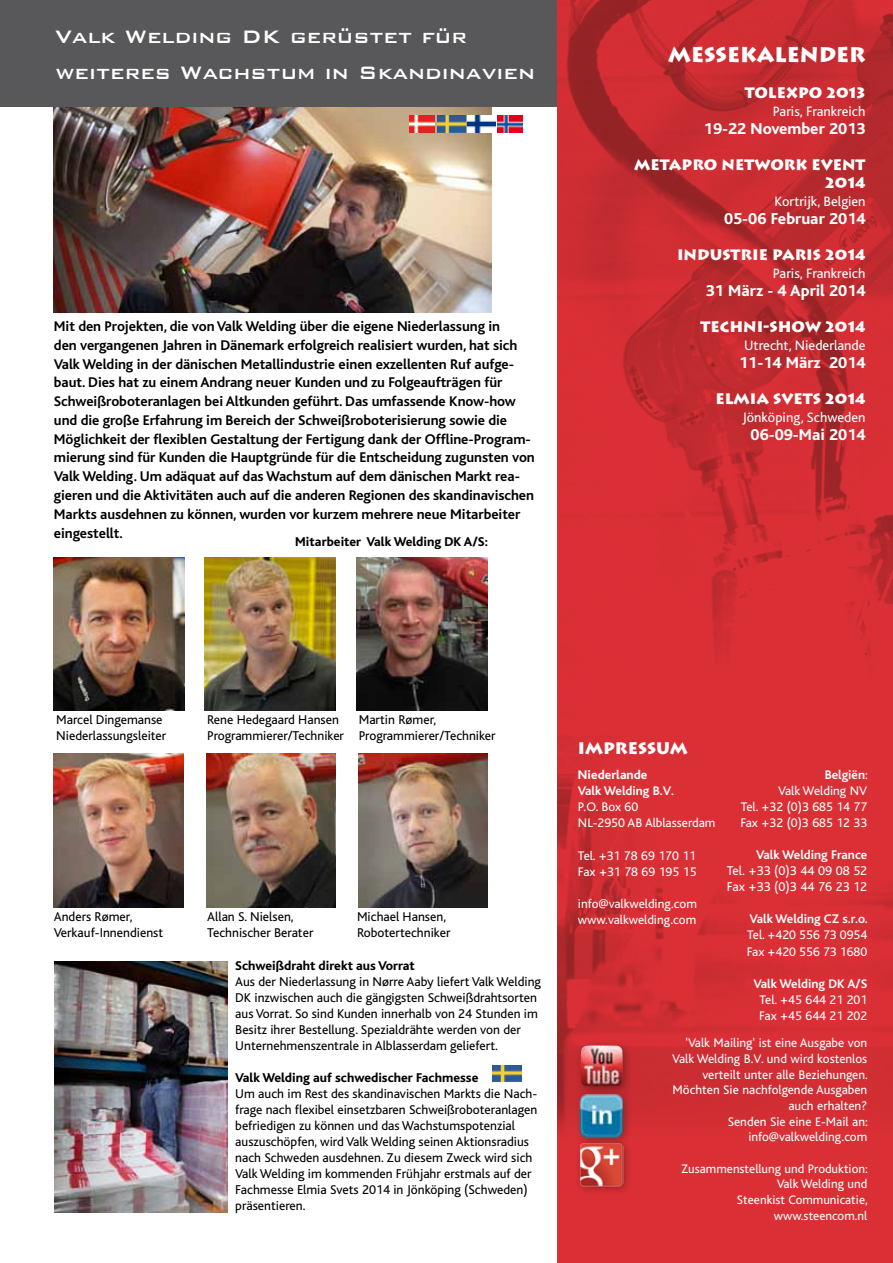
<style>
.page{position:relative;width:893px;height:1263px;background:#fff}
.page>*{position:absolute;margin:0;border:0;box-sizing:border-box;transform-origin:0 0}
.t1{font:500 24px/36px "Bank Gothic";color:#fff}
.t2{font:900 21px "Lithos";color:#fff}
.t3{font:800 16.5px "Kl Bliss";color:#fff}
.t4{font:900 16.5px "Lithos";color:#fff}
.t5{font:900 15px/18px "Lithos";color:#fff;text-align:right}
.t6{font:700 14.7px/18.8px "Kl Bliss";letter-spacing:-.005em;color:#000}
.t7{font:14.25px "Kl Bliss";color:#fff}
.t8{font:13.35px/16px "Kl Bliss";color:#000}
.t9{font:800 13.35px "Kl Bliss";color:#000}
.t10{font:13.35px/16px "Kl Bliss";color:#fff}
.t11{font:13.05px/16px "Kl Bliss";color:#fff}
.t12{font:700 13.05px "Kl Bliss";color:#fff}
.t13{font:800 13.05px "Kl Bliss";color:#fff}
.t14{font:12.9px/15.6px "Kl Bliss";color:#fff;text-align:right}
.s1{font-weight:700}
</style>
<div class="page">
<img style="left:54px;top:106px;width:438px;height:206px">
<div style="left:0;top:0;width:585px;height:106px;background:#58585a"></div>
<img style="left:557px;top:0;width:336px;height:1263px">
<div style="left:574px;top:1138px;width:58px;height:57px;background:#000;opacity:.35"></div>
<img style="left:578px;top:1146px;width:46px;height:41px">
<div style="left:574px;top:1039px;width:58px;height:57px;background:#000;opacity:.35"></div>
<img style="left:581px;top:1045px;width:42px;height:41px">
<div style="left:573px;top:1088px;width:59px;height:58px;background:#000;opacity:.35"></div>
<img style="left:579px;top:1093px;width:46px;height:46px">
<img style="left:55px;top:962px;width:172px;height:251px">
<img style="left:356px;top:557px;width:131px;height:153px">
<img style="left:205px;top:557px;width:131px;height:153px">
<img style="left:54px;top:557px;width:131px;height:153px">
<img style="left:54px;top:754px;width:129px;height:153px">
<img style="left:358px;top:754px;width:129px;height:153px">
<img style="left:206px;top:754px;width:130px;height:153px">
<img style="left:493px;top:1065px;width:28px;height:17px">
<img style="left:437px;top:116px;width:29px;height:17px">
<img style="left:498px;top:116px;width:25px;height:17px">
<img style="left:410px;top:116px;width:25px;height:17px">
<img style="left:468px;top:116px;width:27px;height:17px">
<h1 class="t1" style="left:56px;top:16px;width:481px">Valk Welding DK gerüstet für weiteres Wachstum in Skandinavien</h1>
<p class="t6" style="left:54px;top:317px;width:482px">Mit den Projekten, die von Valk Welding über die eigene Niederlassung in<br>den vergangenen Jahren in Dänemark erfolgreich realisiert wurden, hat sich Valk Welding in der dänischen Metallindustrie einen exzellenten Ruf aufge&shy;baut. Dies hat zu einem Andrang neuer Kunden und zu Folgeaufträgen für Schweißroboteranlagen bei Altkunden geführt. Das umfassende Know-how und die große Erfahrung im Bereich der Schweißroboterisierung sowie die Möglichkeit der flexiblen Gestaltung der Fertigung dank der Offline-Program&shy;mierung sind für Kunden die Hauptgründe für die Entscheidung zugunsten von Valk Welding. Um adäquat auf das Wachstum auf dem dänischen Markt rea&shy;gieren und die Aktivitäten auch auf die anderen Regionen des skandinavischen Markts ausdehnen zu können, wurden vor kurzem mehrere neue Mitarbeiter eingestellt.</p>
<p class="t9" style="left:295px;top:534px;width:194px">Mitarbeiter Valk Welding DK A/S:</p>
<h2 class="t2" style="left:668px;top:41px;width:199px">MESSEKALENDER</h2>
<p class="t5" style="left:745px;top:83px;width:122px">TOLEXPO 2013</p>
<p class="t7" style="left:773px;top:103px;width:94px">Paris, Frankreich</p>
<p class="t3" style="left:704px;top:120px;width:163px">19-22 November 2013</p>
<p class="t5" style="left:634px;top:155px;width:233px">METAPRO NETWORK EVENT<br>2014</p>
<p class="t7" style="left:775px;top:193px;width:92px">Kortrijk, Belgien</p>
<p class="t3" style="left:724px;top:210px;width:143px">05-06 Februar 2014</p>
<p class="t5" style="left:677px;top:245px;width:190px">INDUSTRIE PARIS 2014</p>
<p class="t7" style="left:773px;top:265px;width:94px">Paris, Frankreich</p>
<p class="t3" style="left:706px;top:282px;width:161px">31 März - 4 April 2014</p>
<p class="t5" style="left:700px;top:317px;width:167px">TECHNI-SHOW 2014</p>
<p class="t7" style="left:744px;top:337px;width:123px">Utrecht, Niederlande</p>
<p class="t3" style="left:739px;top:354px;width:128px">11-14 März 2014</p>
<p class="t5" style="left:715px;top:389px;width:152px">ELMIA SVETS 2014</p>
<p class="t7" style="left:742px;top:409px;width:125px">Jönköping, Schweden</p>
<p class="t3" style="left:751px;top:426px;width:116px">06-09-Mai 2014</p>
<p class="t8" style="left:56px;top:712px;width:112px">Marcel Dingemanse<br>Niederlassungsleiter</p>
<p class="t8" style="left:54px;top:908px;width:111px">Anders Rømer,<br>Verkauf-Innendienst</p>
<p class="t8" style="left:207px;top:712px;width:138px">Rene Hedegaard Hansen<br>Programmierer/Techniker</p>
<p class="t8" style="left:359px;top:712px;width:138px">Martin Rømer,<br>Programmierer/Techniker</p>
<p class="t8" style="left:207px;top:908px;width:108px">Allan S. Nielsen,<br>Technischer Berater</p>
<p class="t8" style="left:357px;top:908px;width:95px">Michael Hansen,<br>Robotertechniker</p>
<p class="t9" style="left:235px;top:959px;width:181px">Schweißdraht direkt aus Vorrat</p>
<p class="t8" style="left:235px;top:974px;width:307px">Aus der Niederlassung in Nørre Aaby liefert Valk Welding DK inzwischen auch die gängigsten Schweißdrahtsorten aus Vorrat. So sind Kunden innerhalb von 24 Stunden im Besitz ihrer Bestellung. Spezialdrähte werden von der Unternehmenszentrale in Alblasserdam geliefert.</p>
<p class="t9" style="left:235px;top:1071px;width:245px">Valk Welding auf schwedischer Fachmesse</p>
<p class="t8" style="left:235px;top:1086px;width:303px">Um auch im Rest des skandinavischen Markts die Nach&shy;frage nach flexibel einsetzbaren Schweißroboteranlagen befriedigen zu können und das Wachstumspotenzial auszuschöpfen, wird Valk Welding seinen Aktionsradius nach Schweden ausdehnen. Zu diesem Zweck wird sich Valk Welding im kommenden Frühjahr erstmals auf der Fachmesse Elmia Svets 2014 in Jönköping (Schweden) präsentieren.</p>
<p class="t4" style="left:578px;top:738px;width:111px">IMPRESSUM</p>
<p class="t13" style="left:578px;top:768px;width:71px">Niederlande</p>
<p class="t12" style="left:578px;top:784px;width:98px">Valk Welding B.V.</p>
<p class="t11" style="left:578px;top:799px;width:139px">P.O. Box 60<br>NL-2950 AB Alblasserdam</p>
<p class="t11" style="left:578px;top:847px;width:120px">Tel. +31 78 69 170 11<br>Fax +31 78 69 195 15</p>
<p class="t11" style="left:578px;top:896px;width:120px">info@valkwelding.com www.valkwelding.com</p>
<p class="t11" style="left:740px;top:767px;width:129px;text-align:right"><span class="s1">Belgiën</span>:<br>Valk Welding NV<br>Tel. +32 (0)3 685 14 77<br>Fax +32 (0)3 685 12 33</p>
<p class="t12" style="left:756px;top:848px;width:113px">Valk Welding France</p>
<p class="t10" style="left:727px;top:863px;width:142px">Tel. +33 (0)3 44 09 08 52<br>Fax +33 (0)3 44 76 23 12</p>
<p class="t12" style="left:750px;top:912px;width:120px">Valk Welding CZ s.r.o.</p>
<p class="t11" style="left:747px;top:927px;width:122px">Tel. +420 556 73 0954<br>Fax +420 556 73 1680</p>
<p class="t12" style="left:754px;top:976px;width:115px">Valk Welding DK A/S</p>
<p class="t11" style="left:759px;top:991px;width:110px">Tel. +45 644 21 201<br>Fax +45 644 21 202</p>
<p class="t11" style="left:672px;top:1035px;width:197px;line-height:15.6px;text-align:right">'Valk Mailing' ist eine Ausgabe von<br>Valk Welding B.V. und wird kostenlos verteilt unter alle Beziehungen.<br>Möchten Sie nachfolgende Ausgaben auch erhalten?<br>Senden Sie eine E-Mail an: info@valkwelding.com</p>
<p class="t14" style="left:681px;top:1161px;width:188px">Zusammenstellung und Produktion:<br>Valk Welding und<br>Steenkist Communicatie, www.steencom.nl</p>
</div>
